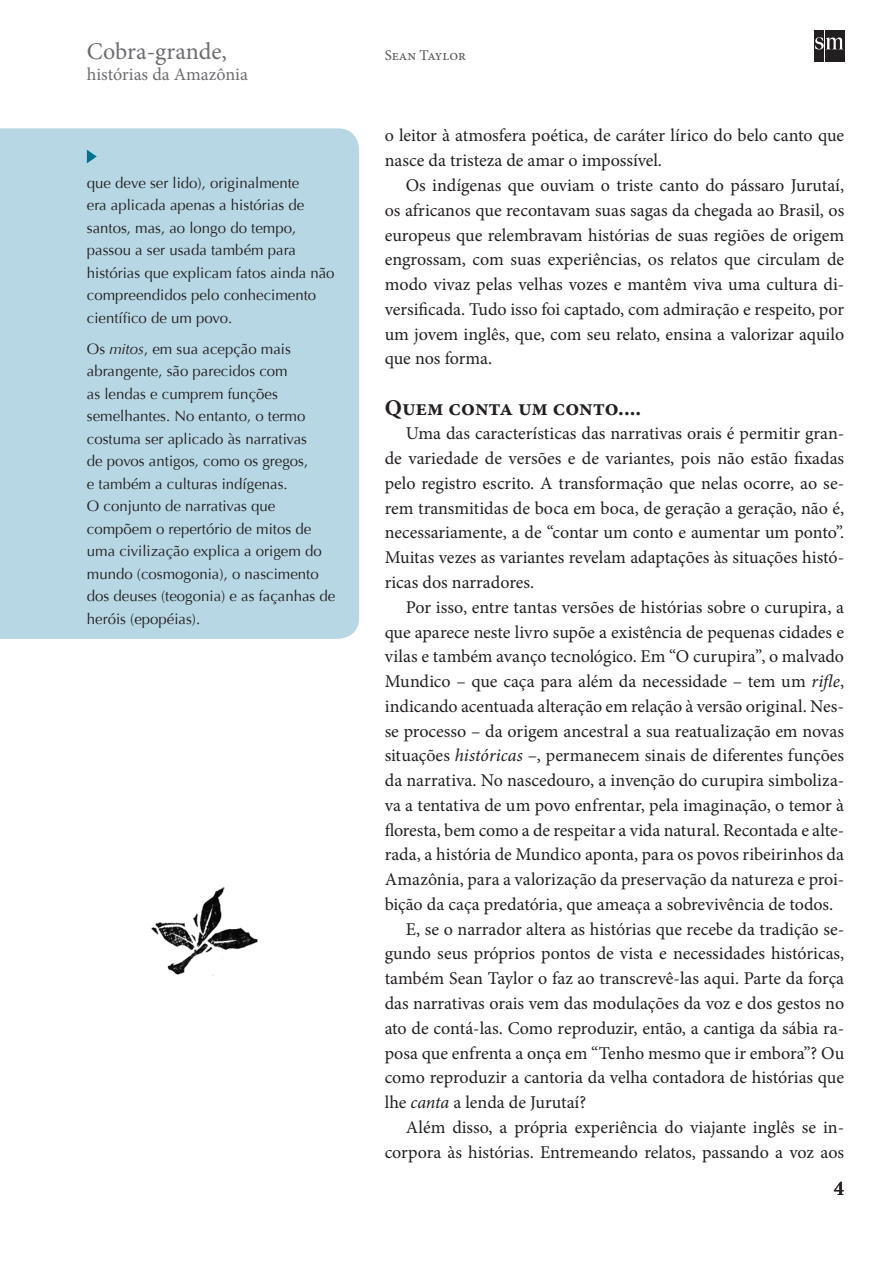
<style>
.page{position:relative;width:896px;height:1266px;background:#fff}
.page>*{position:absolute;margin:0;border:0;box-sizing:border-box;transform-origin:0 0}
.t1{font:24px "Minion Pro";letter-spacing:.005em;color:#6c6d70}
.t2{font:700 22.5px "Minion Pro";color:#231f20}
.t3{font:600 21px "Minion Pro";color:#231f20}
.t4{font:18px/24.8px "Minion Pro";color:#231f20;text-align:justify}
.t5{font:18px "Minion Pro";letter-spacing:-.005em;color:#6c6d70}
.t6{font:15px/22.5px "Optima";color:#231f20}
.t7{font:15px "Minion Pro";color:#57585a}
.s1{font-style:italic}
</style>
<div class="page">
<div style="left:825px;top:30px;width:19px;height:31px;background:#231f20"></div>
<div style="left:814px;top:30px;width:10px;height:31px;background:#231f20"></div>
<svg style="left:815px;top:37px;width:28px;height:13px"></svg>
<img style="left:151px;top:887px;width:107px;height:89px">
<div style="left:0;top:128px;width:359px;height:511px;background:#b7d7e4"></div>
<svg style="left:87px;top:150px;width:10px;height:13px"></svg>
<h1 class="t1" style="left:87px;top:35px;width:142px">Cobra-grande,</h1>
<p class="t5" style="left:87px;top:62px;width:163px">histórias da Amazônia</p>
<p class="t6" style="left:87px;top:171px;width:249px">que deve ser lido), originalmente<br>era aplicada apenas a histórias de santos, mas, ao longo do tempo, passou a ser usada também para histórias que explicam fatos ainda não compreendidos pelo conhecimento científico de um povo.</p>
<p class="t6" style="left:87px;top:337px;width:250px">Os <span class="s1">mitos</span>, em sua acepção mais abrangente, são parecidos com<br>as lendas e cumprem funções semelhantes. No entanto, o termo costuma ser aplicado às narrativas<br>de povos antigos, como os gregos,<br>e também a culturas indígenas.<br>O conjunto de narrativas que compõem o repertório de mitos de uma civilização explica a origem do mundo (cosmogonia), o nascimento dos deuses (teogonia) e as façanhas de heróis (epopéias).</p>
<p class="t7" style="left:384px;top:45px;width:83px">Sean Taylor</p>
<p class="t4" style="left:384px;top:123px;width:461px">o leitor à atmosfera poética, de caráter lírico do belo canto que nasce da tristeza de amar o impossível.</p>
<p class="t4" style="left:384px;top:173px;width:461px;text-indent:21px">Os indígenas que ouviam o triste canto do pássaro Jurutaí, os africanos que recontavam suas sagas da chegada ao Brasil, os europeus que relembravam histórias de suas regiões de origem engrossam, com suas experiências, os relatos que circulam de modo vivaz pelas velhas vozes e mantêm viva uma cultura di&shy;versificada. Tudo isso foi captado, com admiração e respeito, por um jovem inglês, que, com seu relato, ensina a valorizar aquilo que nos forma.</p>
<p class="t2" style="left:384px;top:391px;width:258px">Quem conta um conto....</p>
<p class="t4" style="left:384px;top:421px;width:461px;text-indent:21px">Uma das características das narrativas orais é permitir gran&shy;de variedade de versões e de variantes, pois não estão fixadas pelo registro escrito. A transformação que nelas ocorre, ao se&shy;rem transmitidas de boca em boca, de geração a geração, não é, necessariamente, a de “contar um conto e aumentar um ponto”.<br>Muitas vezes as variantes revelam adaptações às situações histó&shy;ricas dos narradores.</p>
<p class="t4" style="left:406px;top:594px;width:439px">Por isso, entre tantas versões de histórias sobre o curupira, a</p>
<p class="t4" style="left:384px;top:619px;width:461px">que aparece neste livro supõe a existência de pequenas cidades e</p>
<p class="t4" style="left:384px;top:644px;width:461px">vilas e também avanço tecnológico. Em “O curupira”, o malvado</p>
<p class="t4" style="left:384px;top:669px;width:461px">Mundico – que caça para além da necessidade – tem um <span class="s1">rifle</span>,</p>
<p class="t4" style="left:384px;top:693px;width:461px">indicando acentuada alteração em relação à versão original. Nes-</p>
<p class="t4" style="left:384px;top:718px;width:461px">se processo – da origem ancestral a sua reatualização em novas</p>
<p class="t4" style="left:384px;top:743px;width:461px">situações <span class="s1">históricas</span> –, permanecem sinais de diferentes funções</p>
<p class="t4" style="left:384px;top:768px;width:461px">da narrativa. No nascedouro, a invenção do curupira simboliza-</p>
<p class="t4" style="left:384px;top:792px;width:461px">va a tentativa de um povo enfrentar, pela imaginação, o temor à</p>
<p class="t4" style="left:384px;top:817px;width:461px">floresta, bem como a de respeitar a vida natural. Recontada e alte-</p>
<p class="t4" style="left:384px;top:842px;width:461px">rada, a história de Mundico aponta, para os povos ribeirinhos da</p>
<p class="t4" style="left:384px;top:867px;width:461px">Amazônia, para a valorização da preservação da natureza e proi-</p>
<p class="t4" style="left:384px;top:891px;width:450px">bição da caça predatória, que ameaça a sobrevivência de todos.</p>
<p class="t4" style="left:406px;top:916px;width:439px">E, se o narrador altera as histórias que recebe da tradição se-</p>
<p class="t4" style="left:384px;top:941px;width:461px">gundo seus próprios pontos de vista e necessidades históricas,</p>
<p class="t4" style="left:384px;top:966px;width:461px">também Sean Taylor o faz ao transcrevê-las aqui. Parte da força</p>
<p class="t4" style="left:384px;top:990px;width:461px">das narrativas orais vem das modulações da voz e dos gestos no</p>
<p class="t4" style="left:384px;top:1015px;width:461px">ato de contá-las. Como reproduzir, então, a cantiga da sábia ra-</p>
<p class="t4" style="left:384px;top:1040px;width:461px">posa que enfrenta a onça em “Tenho mesmo que ir embora”? Ou</p>
<p class="t4" style="left:384px;top:1065px;width:461px">como reproduzir a cantoria da velha contadora de histórias que</p>
<p class="t4" style="left:384px;top:1089px;width:203px">lhe <span class="s1">canta</span> a lenda de Jurutaí?</p>
<p class="t4" style="left:406px;top:1114px;width:439px">Além disso, a própria experiência do viajante inglês se in-</p>
<p class="t4" style="left:384px;top:1139px;width:461px">corpora às histórias. Entremeando relatos, passando a voz aos</p>
<p class="t3" style="left:833px;top:1173px;width:12px">4</p>
</div>
